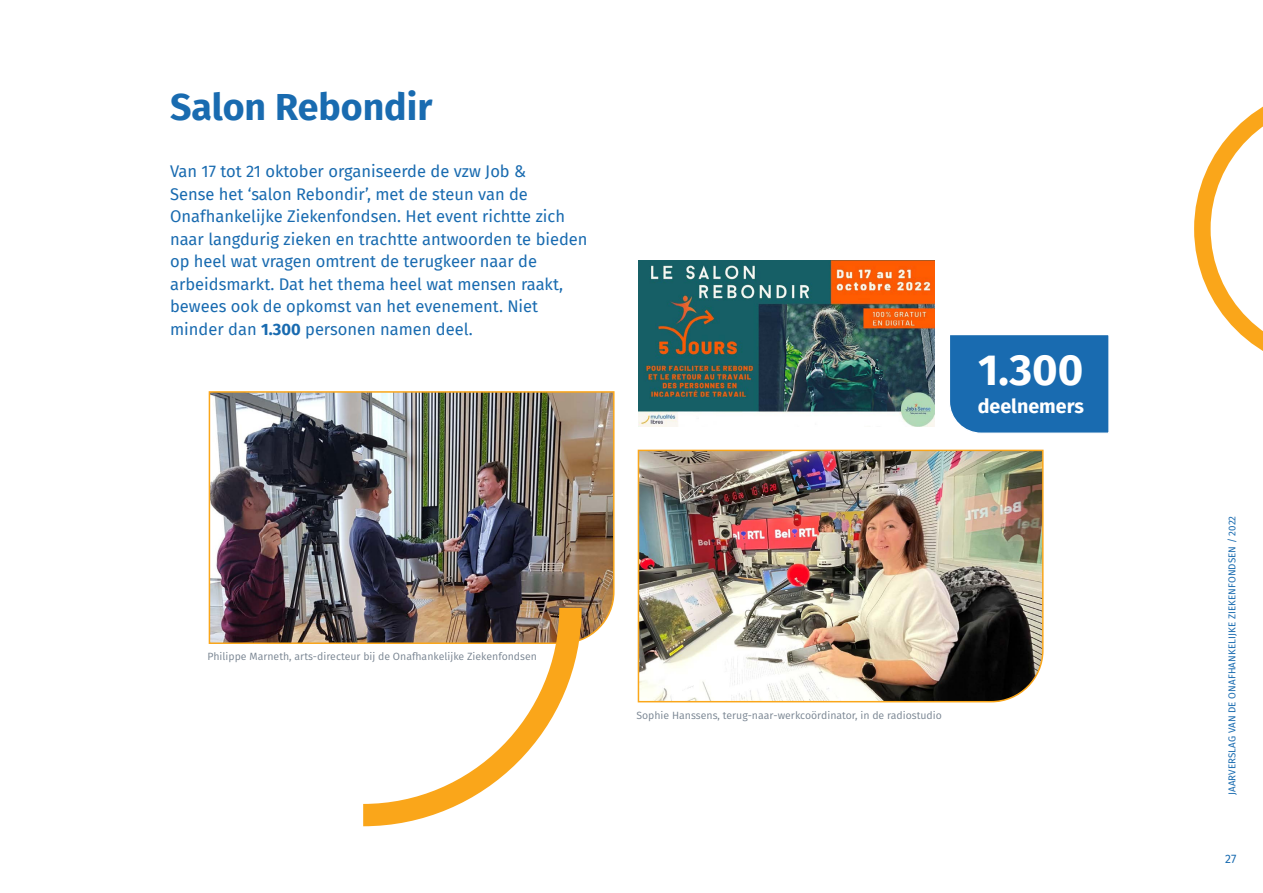
<style>
.page{position:relative;width:1263px;height:893px;background:#fff}
.page>*{position:absolute;margin:0;border:0;box-sizing:border-box;transform-origin:0 0}
.t1{font:700 43.65px "Fira Sans";color:#fff}
.t2{font:700 37.5px "Fira Sans";color:#196bb0}
.t3{font:700 19.65px "Fira Sans";color:#fff}
.t4{font:16.5px/22.5px "Fira Sans";color:#196bb0}
.t5{font:12px "Fira Sans";color:#196bb0}
.t6{font:10.5px "Fira Sans";color:#788491}
.t7{font:9.75px "Fira Sans";letter-spacing:.01em;color:#196bb0}
.s1{font-weight:700}
</style>
<div class="page">
<svg style="left:1194px;top:106px;width:69px;height:245px"></svg>
<div style="left:950px;top:335px;width:159px;height:98px;background:#196bb0"></div>
<img style="left:637px;top:449px;width:407px;height:254px">
<img style="left:639px;top:261px;width:295px;height:166px">
<img style="left:208px;top:391px;width:407px;height:253px">
<svg style="left:363px;top:608px;width:219px;height:218px"></svg>
<h2 class="t2" style="left:170px;top:75px;width:264px">Salon Rebondir</h2>
<p class="t4" style="left:170px;top:160px;width:419px">Van 17 tot 21 oktober organiseerde de vzw Job &amp;<br>Sense het ‘salon Rebondir’, met de steun van de Onafhankelijke Ziekenfondsen. Het event richtte zich naar langdurig zieken en trachtte antwoorden te bieden op heel wat vragen omtrent de terugkeer naar de arbeidsmarkt. Dat het thema heel wat mensen raakt, bewees ook de opkomst van het evenement. Niet minder dan <span class="s1">1.300</span> personen namen deel.</p>
<h1 class="t1" style="left:978px;top:333px;width:107px">1.300</h1>
<p class="t3" style="left:978px;top:389px;width:108px">deelnemers</p>
<p class="t6" style="left:207px;top:649px;width:331px">Philippe Marneth, arts-directeur bij de Onafhankelijke Ziekenfondsen</p>
<p class="t6" style="left:636px;top:708px;width:307px">Sophie Hanssens, terug-naar-werkcoördinator, in de radiostudio</p>
<p class="t7" style="left:1225px;top:795px;width:281px;rotate:-90deg">JAARVERSLAG VAN DE ONAFHANKELIJKE ZIEKENFONDSEN / 2022</p>
<p class="t5" style="left:1225px;top:850px;width:13px">27</p>
</div>
